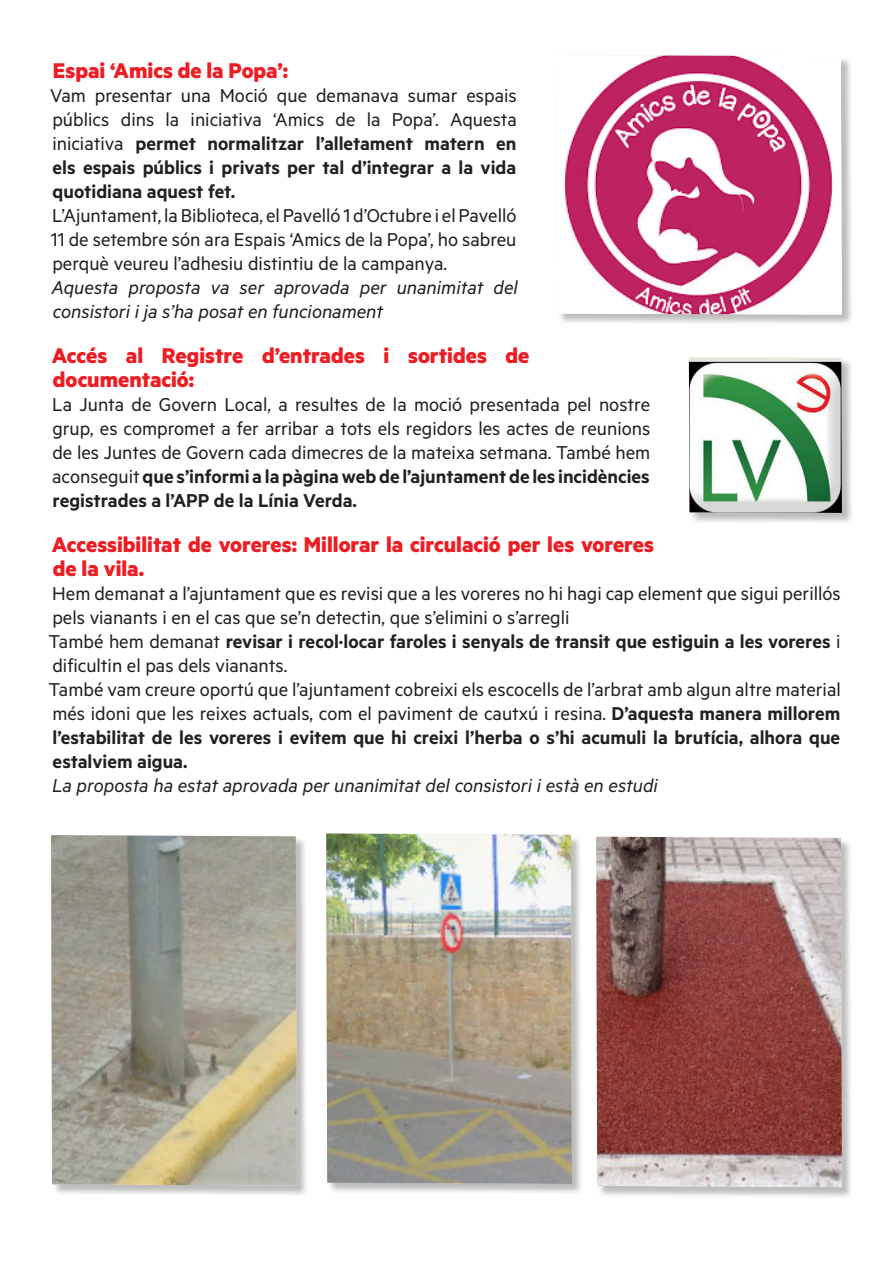
<style>
.page{position:relative;width:893px;height:1263px;background:#fff}
.page>*{position:absolute;margin:0;border:0;box-sizing:border-box;transform-origin:0 0}
.Text_cos{font:700 24px/24px "Metric";color:#ee1d23}
.Text_cos-2{font:21px/24px "Metric";color:#231f20;text-align:justify}
.Text_cos-3{font:600 21px/24px "Metric";color:#231f20;text-align:justify}
.Text_cos-4{font:italic 21px/24px "Metric";color:#231f20}
.s1{font-weight:400}
.s2{font-weight:600}
</style>
<div class="page">
<div style="left:556px;top:55px;width:298px;height:271px;background:#231f20;opacity:.3"></div>
<img style="left:556px;top:55px;width:286px;height:260px">
<div style="left:689px;top:357px;width:165px;height:167px;background:#231f20;opacity:.3"></div>
<svg style="left:689px;top:357px;width:153px;height:5px"></svg>
<img style="left:689px;top:362px;width:153px;height:151px">
<div style="left:326px;top:834px;width:257px;height:361px;background:#231f20;opacity:.3"></div>
<img style="left:326px;top:833px;width:246px;height:351px">
<div style="left:596px;top:837px;width:257px;height:362px;background:#231f20;opacity:.3"></div>
<img style="left:596px;top:837px;width:246px;height:350px">
<div style="left:51px;top:835px;width:257px;height:362px;background:#231f20;opacity:.3"></div>
<img style="left:51px;top:835px;width:246px;height:350px">
<p class="Text_cos" style="left:53px;top:58px;width:237px">Espai ‘Amics de la Popa’:</p>
<p class="Text_cos-3" style="left:50px;top:83px;width:468px"><span class="s1">Vam presentar una Moció que demanava sumar espais públics dins la iniciativa ‘Amics de la Popa’. Aquesta iniciativa</span> permet normalitzar l’alletament matern en els espais públics i privats per tal d’integrar a la vida quotidiana aquest fet.</p>
<p class="Text_cos-2" style="left:51px;top:203px;width:467px">L’Ajuntament, la Biblioteca, el Pavelló 1 d’Octubre i el Pavelló 11 de setembre són ara Espais ‘Amics de la Popa’, ho sabreu perquè veureu l’adhesiu distintiu de la campanya.</p>
<p class="Text_cos-4" style="left:51px;top:275px;width:468px">Aquesta proposta va ser aprovada per unanimitat del consistori i ja s’ha posat en funcionament</p>
<p class="Text_cos" style="left:52px;top:343px;width:479px">Accés al Registre d’entrades i sortides de documentació:</p>
<p class="Text_cos-2" style="left:52px;top:392px;width:599px">La Junta de Govern Local, a resultes de la moció presentada pel nostre grup, es compromet a fer arribar a tots els regidors les actes de reunions de les Juntes de Govern cada dimecres de la mateixa setmana. També hem aconseguit <span class="s2">que s’informi a la pàgina web de l’ajuntament de les incidències registrades a l’APP de la Línia Verda.</span></p>
<p class="Text_cos" style="left:52px;top:532px;width:604px">Accessibilitat de voreres: Millorar la circulació per les voreres de la vila.</p>
<p class="Text_cos-2" style="left:52px;top:581px;width:790px">Hem demanat a l’ajuntament que es revisi que a les voreres no hi hagi cap element que sigui perillós pels vianants i en el cas que se’n detectin, que s’elimini o s’arregli</p>
<p class="Text_cos-3" style="left:49px;top:629px;width:793px"><span class="s1">També hem demanat</span> revisar i recol·locar faroles i senyals de transit que estiguin a les voreres <span class="s1">i dificultin el pas dels vianants.</span></p>
<p class="Text_cos-2" style="left:49px;top:677px;width:794px">També vam creure oportú que l’ajuntament cobreixi els escocells de l’arbrat amb algun altre material més idoni que les reixes actuals, com el paviment de cautxú i resina. <span class="s2">D’aquesta manera millorem l’estabilitat de les voreres i evitem que hi creixi l’herba o s’hi acumuli la brutícia, alhora que estalviem aigua.</span></p>
<p class="Text_cos-4" style="left:52px;top:773px;width:607px">La proposta ha estat aprovada per unanimitat del consistori i està en estudi</p>
</div>
